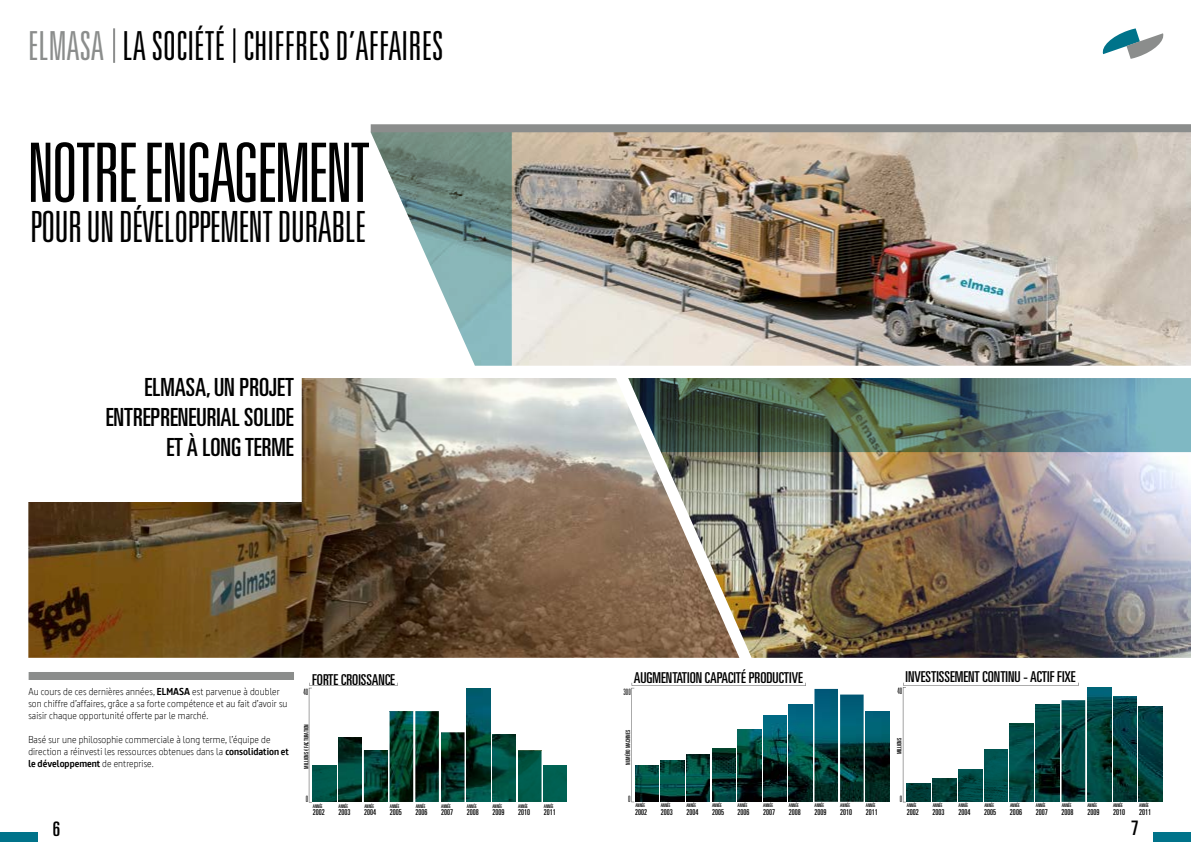
<style>
.page{position:relative;width:1191px;height:842px;background:#fff}
.page>*{position:absolute;margin:0;border:0;box-sizing:border-box;transform-origin:0 0}
.t1{font:300 ultra-condensed 82px "Univers LT Std";letter-spacing:-.04em;color:#000}
.t2{font:300 ultra-condensed 43px "Univers LT Std";letter-spacing:-.02em;color:#000}
.t3{font:300 ultra-condensed 40px "Univers LT Std";color:#000}
.t4{font:ultra-condensed 25px/30px "Univers LT Std";color:#000;text-align:right}
.t5{font:ultra-condensed 20px "Univers LT Std";color:#000}
.t6{font:ultra-condensed 15px "Univers LT Std";color:#000}
.t7{font:300 10px/12px "Dsignes";letter-spacing:.01em;color:#000}
.t8{font:300 ultra-condensed 8.8px "Univers LT Std";color:#000}
.t9{font:300 ultra-condensed 8.7px "Univers LT Std";color:#000}
.t10{font:ultra-condensed 8.1px "Univers LT Std";color:#000}
.t11{font:ultra-condensed 6px "Univers LT Std";color:#000}
.t12{font:ultra-condensed 5px "Univers LT Std";color:#000}
.s1{color:#8b8d8c}
.s2{font-weight:700}
</style>
<div class="page">
<div style="left:0;top:832px;width:38px;height:10px;background:#00738a"></div>
<div style="left:1153px;top:832px;width:38px;height:10px;background:#00738a"></div>
<div style="left:29px;top:672px;width:265px;height:8px;background:#8b8d8c"></div>
<img style="left:28px;top:378px;width:600px;height:280px">
<img style="left:512px;top:132px;width:679px;height:234px">
<svg style="left:371px;top:132px;width:141px;height:234px"></svg>
<img style="left:628px;top:452px;width:563px;height:206px">
<div style="left:371px;top:124px;width:820px;height:8px;background:#8b8d8c"></div>
<svg style="left:628px;top:378px;width:563px;height:74px;background:#597871"></svg>
<img style="left:1078px;top:700px;width:7px;height:102px">
<img style="left:1087px;top:687px;width:24px;height:115px">
<img style="left:1113px;top:696px;width:23px;height:106px">
<img style="left:1139px;top:706px;width:23px;height:96px">
<svg style="left:903px;top:683px;width:175px;height:119px"></svg>
<svg style="left:1102px;top:28px;width:62px;height:31px"></svg>
<hr style="left:113px;top:28px;width:2px;height:35px;background:#8b8d8c">
<hr style="left:233px;top:28px;width:2px;height:35px;background:#000">
<img style="left:806px;top:705px;width:6px;height:97px">
<img style="left:814px;top:689px;width:24px;height:113px">
<svg style="left:631px;top:683px;width:175px;height:119px"></svg>
<img style="left:763px;top:716px;width:23px;height:86px">
<svg style="left:840px;top:694px;width:24px;height:108px;background:#084950"></svg>
<img style="left:865px;top:711px;width:24px;height:91px">
<img style="left:441px;top:732px;width:23px;height:70px">
<img style="left:466px;top:689px;width:24px;height:113px">
<img style="left:492px;top:735px;width:24px;height:67px">
<svg style="left:309px;top:683px;width:105px;height:119px"></svg>
<img style="left:364px;top:750px;width:23px;height:52px">
<img style="left:390px;top:711px;width:23px;height:91px">
<img style="left:415px;top:711px;width:24px;height:91px">
<img style="left:518px;top:750px;width:23px;height:52px">
<img style="left:543px;top:766px;width:24px;height:36px">
<h3 class="t3" style="left:28px;top:25px;width:416px"><span class="s1">ELMASA</span> LA SOCIÉTÉ CHIFFRES D’AFFAIRES</h3>
<h1 class="t1" style="left:27px;top:130px;width:345px">NOTRE ENGAGEMENT</h1>
<h2 class="t2" style="left:30px;top:204px;width:338px">POUR UN DÉVELOPPEMENT DURABLE</h2>
<h3 class="t4" style="left:106px;top:372px;width:190px">ELMASA, UN PROJET<br>ENTREPRENEURIAL SOLIDE<br>ET À LONG TERME</h3>
<p class="t7" style="left:28px;top:685px;width:261px">Au cours de ces dernières années, <span class="s2">ELMASA</span> est parvenue à doubler son chiffre d’affaires, grâce a sa forte compétence et au fait d’avoir su saisir chaque opportunité offerte par le marché.</p>
<p class="t7" style="left:28px;top:733px;width:262px">Basé sur une philosophie commerciale à long terme, l’équipe de direction a réinvesti les ressources obtenues dans la <span class="s2">consolidation et le développement</span> de entreprise.</p>
<h3 class="t6" style="left:312px;top:671px;width:84px">FORTE CROISSANCE</h3>
<h3 class="t6" style="left:634px;top:669px;width:170px">AUGMENTATION CAPACITÉ PRODUCTIVE</h3>
<h3 class="t6" style="left:905px;top:668px;width:172px">INVESTISSEMENT CONTINU - ACTIF FIXE</h3>
<p class="t9" style="left:303px;top:687px;width:6px">40</p>
<p class="t11" style="left:303px;top:769px;width:46px;rotate:-90deg">MILLIONS € FACTURATION</p>
<p class="t9" style="left:623px;top:687px;width:9px">300</p>
<p class="t11" style="left:624px;top:764px;width:36px;rotate:-90deg">NUMÉRO MACHINES</p>
<p class="t8" style="left:897px;top:686px;width:6px">40</p>
<p class="t11" style="left:896px;top:754px;width:18px;rotate:-90deg">MILLIONS</p>
<p class="t9" style="left:628px;top:794px;width:4px">0</p>
<p class="t8" style="left:899px;top:794px;width:4px">0</p>
<p class="t9" style="left:306px;top:795px;width:4px">0</p>
<p class="t12" style="left:313px;top:803px;width:11px">ANNÉE</p>
<p class="t12" style="left:338px;top:803px;width:11px">ANNÉE</p>
<p class="t12" style="left:364px;top:803px;width:11px">ANNÉE</p>
<p class="t12" style="left:390px;top:803px;width:11px">ANNÉE</p>
<p class="t12" style="left:416px;top:803px;width:11px">ANNÉE</p>
<p class="t12" style="left:441px;top:803px;width:11px">ANNÉE</p>
<p class="t12" style="left:467px;top:803px;width:11px">ANNÉE</p>
<p class="t12" style="left:492px;top:803px;width:11px">ANNÉE</p>
<p class="t12" style="left:518px;top:803px;width:11px">ANNÉE</p>
<p class="t12" style="left:544px;top:803px;width:11px">ANNÉE</p>
<p class="t12" style="left:635px;top:802px;width:11px">ANNÉE</p>
<p class="t12" style="left:661px;top:803px;width:11px">ANNÉE</p>
<p class="t12" style="left:686px;top:803px;width:11px">ANNÉE</p>
<p class="t12" style="left:712px;top:803px;width:11px">ANNÉE</p>
<p class="t12" style="left:737px;top:803px;width:11px">ANNÉE</p>
<p class="t12" style="left:763px;top:803px;width:11px">ANNÉE</p>
<p class="t12" style="left:789px;top:803px;width:11px">ANNÉE</p>
<p class="t12" style="left:814px;top:803px;width:11px">ANNÉE</p>
<p class="t12" style="left:840px;top:803px;width:11px">ANNÉE</p>
<p class="t12" style="left:866px;top:803px;width:11px">ANNÉE</p>
<p class="t12" style="left:907px;top:803px;width:11px">ANNÉE</p>
<p class="t12" style="left:932px;top:803px;width:11px">ANNÉE</p>
<p class="t12" style="left:958px;top:802px;width:11px">ANNÉE</p>
<p class="t12" style="left:984px;top:803px;width:11px">ANNÉE</p>
<p class="t12" style="left:1010px;top:803px;width:11px">ANNÉE</p>
<p class="t12" style="left:1036px;top:803px;width:11px">ANNÉE</p>
<p class="t12" style="left:1061px;top:803px;width:11px">ANNÉE</p>
<p class="t12" style="left:1087px;top:803px;width:11px">ANNÉE</p>
<p class="t12" style="left:1113px;top:803px;width:11px">ANNÉE</p>
<p class="t12" style="left:1139px;top:803px;width:11px">ANNÉE</p>
<p class="t10" style="left:635px;top:807px;width:13px">2002</p>
<p class="t10" style="left:661px;top:807px;width:13px">2003</p>
<p class="t10" style="left:686px;top:807px;width:13px">2004</p>
<p class="t10" style="left:712px;top:807px;width:13px">2005</p>
<p class="t10" style="left:737px;top:807px;width:13px">2006</p>
<p class="t10" style="left:763px;top:807px;width:13px">2007</p>
<p class="t10" style="left:789px;top:807px;width:13px">2008</p>
<p class="t10" style="left:814px;top:807px;width:13px">2009</p>
<p class="t10" style="left:840px;top:807px;width:13px">2010</p>
<p class="t10" style="left:865px;top:807px;width:13px">2011</p>
<p class="t10" style="left:906px;top:807px;width:14px">2002</p>
<p class="t10" style="left:932px;top:807px;width:14px">2003</p>
<p class="t10" style="left:958px;top:807px;width:14px">2004</p>
<p class="t10" style="left:984px;top:807px;width:14px">2005</p>
<p class="t10" style="left:1010px;top:807px;width:14px">2006</p>
<p class="t10" style="left:1035px;top:807px;width:14px">2007</p>
<p class="t10" style="left:1061px;top:807px;width:14px">2008</p>
<p class="t10" style="left:1087px;top:807px;width:14px">2009</p>
<p class="t10" style="left:1113px;top:807px;width:14px">2010</p>
<p class="t10" style="left:1139px;top:807px;width:14px">2011</p>
<p class="t10" style="left:313px;top:807px;width:14px">2002</p>
<p class="t10" style="left:338px;top:807px;width:14px">2003</p>
<p class="t10" style="left:364px;top:807px;width:14px">2004</p>
<p class="t10" style="left:390px;top:807px;width:14px">2005</p>
<p class="t10" style="left:415px;top:807px;width:14px">2006</p>
<p class="t10" style="left:441px;top:807px;width:14px">2007</p>
<p class="t10" style="left:467px;top:807px;width:14px">2008</p>
<p class="t10" style="left:492px;top:807px;width:14px">2009</p>
<p class="t10" style="left:518px;top:807px;width:14px">2010</p>
<p class="t10" style="left:543px;top:807px;width:14px">2011</p>
<h3 class="t5" style="left:53px;top:818px;width:9px">6</h3>
<h3 class="t5" style="left:1131px;top:817px;width:9px">7</h3>
</div>
